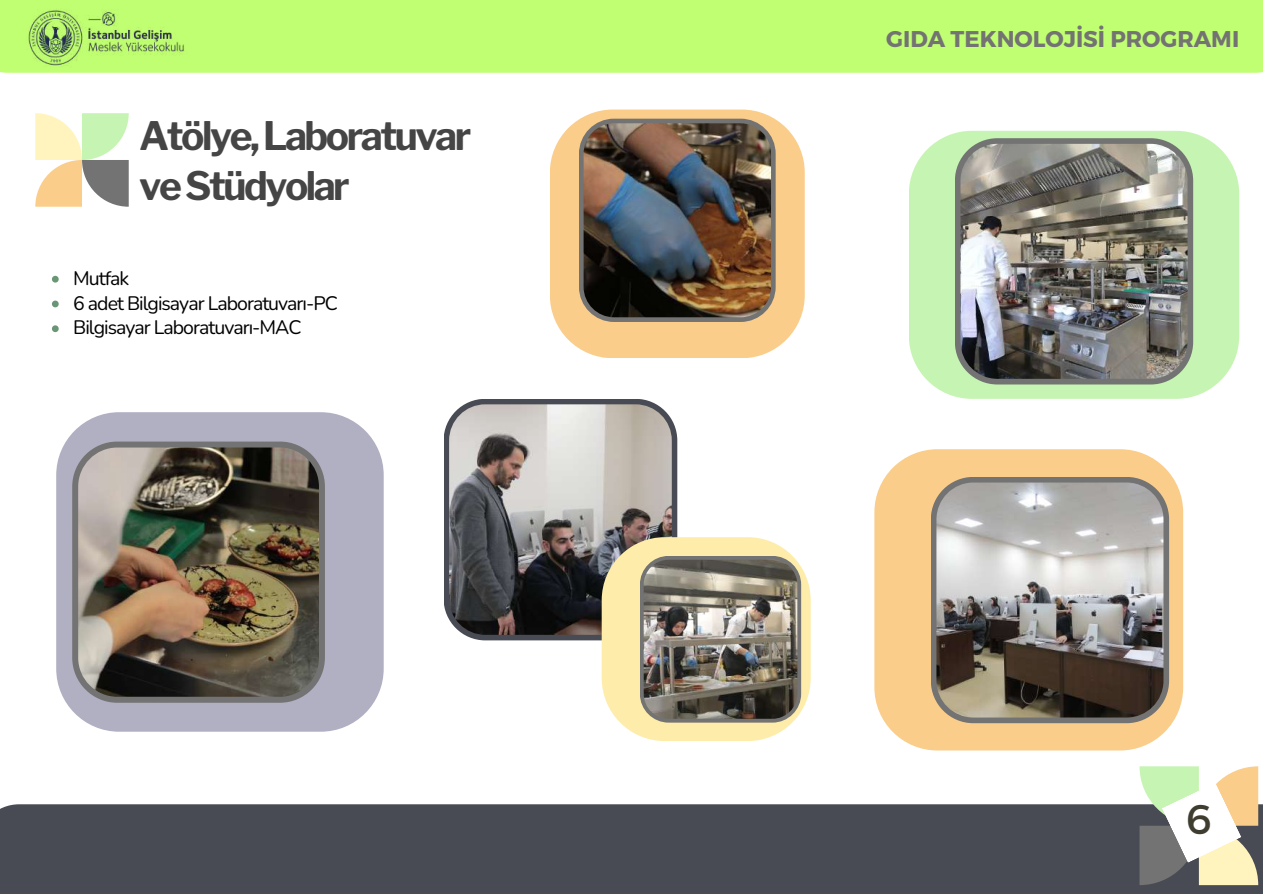
<style>
.page{position:relative;width:1263px;height:894px;background:#fff}
.page>*{position:absolute;margin:0;border:0;box-sizing:border-box;transform-origin:0 0}
.t1{font:41.25px "Montserrat";color:#3e3d2f}
.t2{font:700 39px/49.5px "Libre Franklin";letter-spacing:-.065em;color:#454545}
.t3{font:700 22.8px "Montserrat";color:#737373}
.t4{font:19.5px/24.8px "Nunito";letter-spacing:-.05em;color:#000}
</style>
<div class="page">
<div style="left:909px;top:131px;width:330px;height:267px;background:#c6f4b2;border-radius:63px"></div>
<svg style="left:874px;top:449px;width:309px;height:301px;background:#fbd296"></svg>
<svg style="left:931px;top:477px;width:238px;height:246px;background:#938e87"></svg>
<img style="left:955px;top:138px;width:238px;height:246px">
<svg style="left:444px;top:399px;width:233px;height:241px;background:#868382"></svg>
<div style="left:602px;top:537px;width:209px;height:203px;background:#feedaa;border-radius:63px"></div>
<img style="left:640px;top:555px;width:161px;height:167px">
<div style="left:0;top:0;width:1263px;height:73px;background:#c1ff72"></div>
<div style="left:0;top:804px;width:1263px;height:89px;background:#484b53"></div>
<svg style="left:1139px;top:766px;width:119px;height:118px"></svg>
<img style="left:20px;top:10px;width:171px;height:63px">
<svg style="left:35px;top:113px;width:94px;height:94px"></svg>
<svg style="left:52px;top:276px;width:7px;height:6px"></svg>
<svg style="left:52px;top:300px;width:7px;height:7px"></svg>
<svg style="left:52px;top:325px;width:7px;height:7px"></svg>
<div style="left:56px;top:412px;width:328px;height:319px;background:#b1b0c3;border-radius:63px"></div>
<img style="left:72px;top:441px;width:253px;height:261px">
<svg style="left:550px;top:109px;width:255px;height:249px;background:#fbd49b"></svg>
<img style="left:579px;top:119px;width:197px;height:203px">
<h2 class="t2" style="left:139px;top:111px;width:334px">Atölye,Laboratuvar veStüdyolar</h2>
<p class="t4" style="left:73px;top:266px;width:266px">Mutfak<br>6 adet Bilgisayar Laboratuvarı-PC<br>Bilgisayar Laboratuvarı-MAC</p>
<p class="t3" style="left:886px;top:24px;width:354px">GIDA TEKNOLOJİSİ PROGRAMI</p>
<h1 class="t1" style="left:1186px;top:792px;width:27px">6</h1>
</div>
